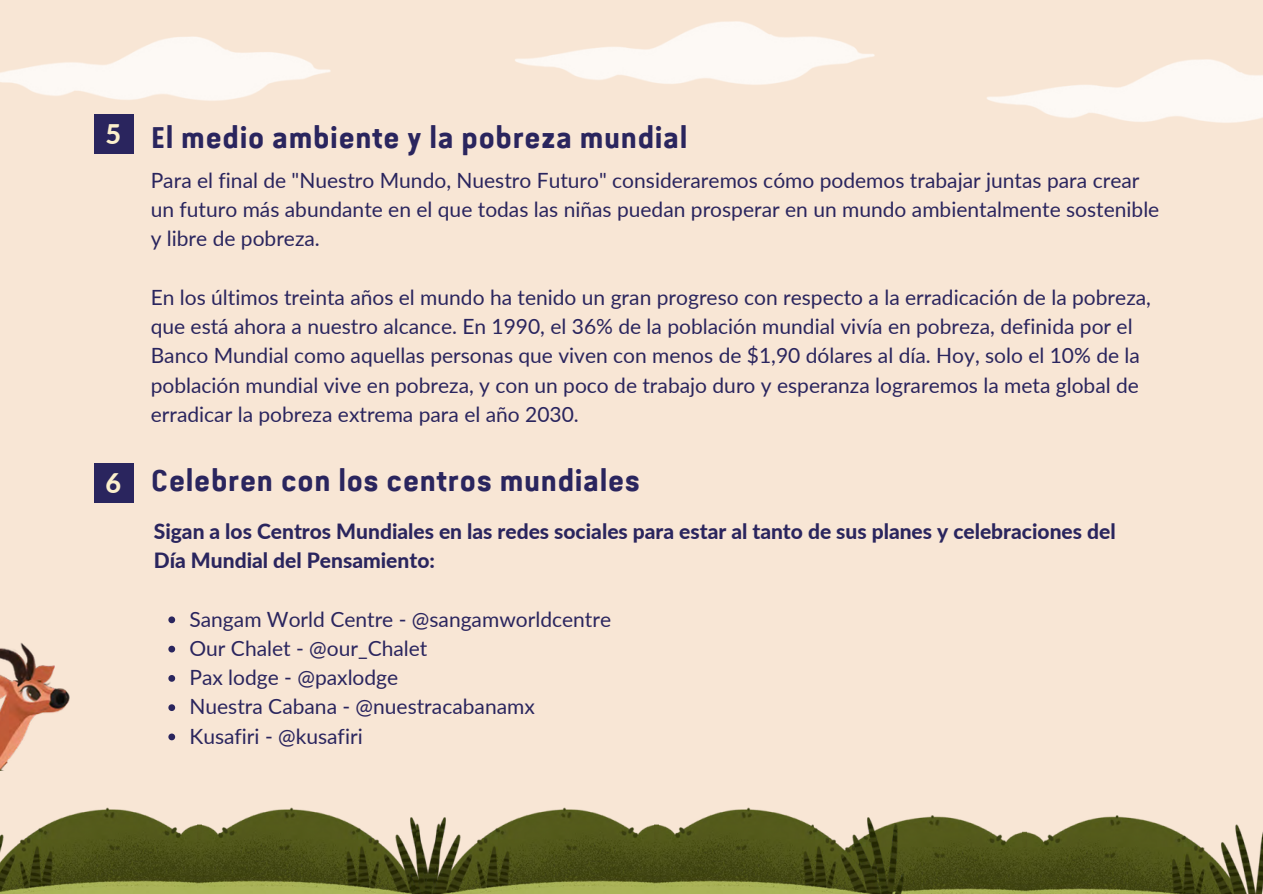
<style>
.page{position:relative;width:1263px;height:894px;background:#fff}
.page>*{position:absolute;margin:0;border:0;box-sizing:border-box;transform-origin:0 0}
.t1{font:700 30px "Van Condensed W01";color:#2a255e}
.t2{font:800 27px "Lato";color:#fcf0cc}
.t3{font:21px/29.2px "Lato";color:#2a255e}
.t4{font:800 21px/29.2px "Lato";color:#2a255e}
.s1{font-family:"Lato";font-weight:800;font-size:27px;color:#fcf0cc}
</style>
<div class="page">
<div style="left:0;top:0;width:1263px;height:893px;background:#f8e6d5"></div>
<div style="left:94px;top:114px;width:39px;height:40px;background:#2a255e"></div>
<img style="left:1026px;top:815px;width:237px;height:78px">
<img style="left:913px;top:815px;width:113px;height:78px">
<img style="left:0;top:770px;width:197px;height:123px">
<img style="left:197px;top:807px;width:203px;height:86px">
<img style="left:400px;top:807px;width:254px;height:86px">
<img style="left:654px;top:807px;width:259px;height:86px">
<img style="left:0;top:643px;width:70px;height:127px">
<div style="left:94px;top:463px;width:39px;height:40px;background:#2a255e"></div>
<svg style="left:168px;top:616px;width:7px;height:7px"></svg>
<svg style="left:168px;top:645px;width:7px;height:7px"></svg>
<svg style="left:168px;top:675px;width:7px;height:6px"></svg>
<svg style="left:168px;top:704px;width:7px;height:6px"></svg>
<svg style="left:168px;top:733px;width:7px;height:7px"></svg>
<img style="left:987px;top:59px;width:276px;height:64px">
<img style="left:0;top:36px;width:330px;height:65px">
<img style="left:515px;top:21px;width:359px;height:64px">
<p class="t2" style="left:105px;top:117px;width:17px">5</p>
<h1 class="t1" style="left:151px;top:114px;width:538px">El medio ambiente y la pobreza mundial</h1>
<p class="t3" style="left:151px;top:165px;width:1010px">Para el final de "Nuestro Mundo, Nuestro Futuro" consideraremos cómo podemos trabajar juntas para crear un futuro más abundante en el que todas las niñas puedan prosperar en un mundo ambientalmente sostenible y libre de pobreza.</p>
<p class="t3" style="left:151px;top:282px;width:1002px">En los últimos treinta años el mundo ha tenido un gran progreso con respecto a la erradicación de la pobreza, que está ahora a nuestro alcance. En 1990, el 36% de la población mundial vivía en pobreza, definida por el Banco Mundial como aquellas personas que viven con menos de $1,90 dólares al día. Hoy, solo el 10% de la población mundial vive en pobreza, y con un poco de trabajo duro y esperanza lograremos la meta global de erradicar la pobreza extrema para el año 2030.</p>
<h1 class="t1" style="left:105px;top:457px;width:536px"><span class="s1">6</span> Celebren con los centros mundiales</h1>
<p class="t4" style="left:154px;top:516px;width:963px">Sigan a los Centros Mundiales en las redes sociales para estar al tanto de sus planes y celebraciones del<br>Día Mundial del Pensamiento:</p>
<p class="t3" style="left:189px;top:603px;width:423px">Sangam World Centre - @sangamworldcentre<br>Our Chalet - @our_Chalet<br>Pax lodge - @paxlodge<br>Nuestra Cabana - @nuestracabanamx<br>Kusafiri - @kusafiri</p>
</div>
